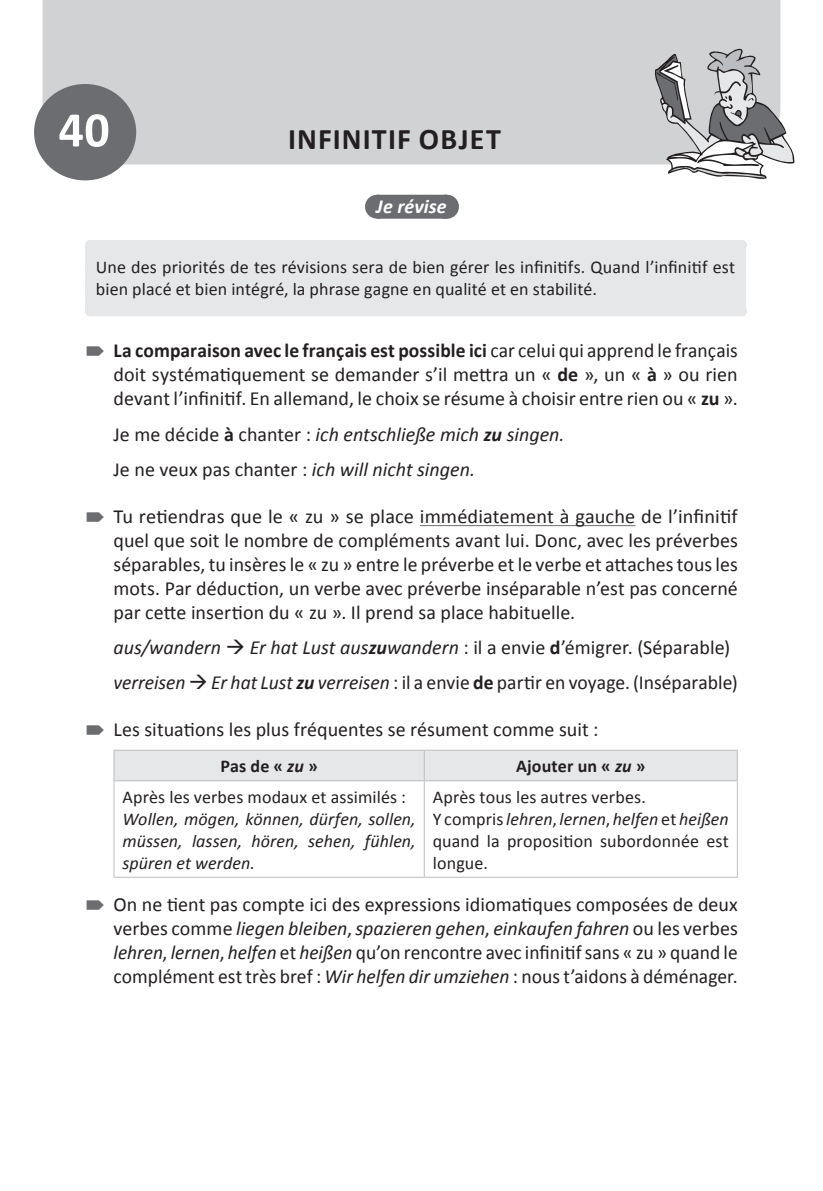
<style>
.page{position:relative;width:823px;height:1191px;background:#fff}
.page>*{position:absolute;margin:0;border:0;box-sizing:border-box;transform-origin:0 0}
.t1{font:700 50px "Calibri";color:#fff}
.t2{font:700 30px "Calibri";letter-spacing:.035em;color:#231f20}
.t3{font:20px/24px "Calibri";color:#231f20;text-align:justify}
.t4{font:italic 20px/35.4px "Calibri";color:#231f20}
.t5{font:italic 700 20px "Calibri";letter-spacing:.005em;color:#fff}
.t6{font:18px/22px "Calibri";letter-spacing:.005em;color:#231f20}
.t7{font:italic 18px/22px "Calibri";color:#231f20;text-align:justify}
.t8{font:700 18px "Calibri";letter-spacing:.01em;color:#231f20}
.s1{font-weight:700}
.s2{font-style:normal}
.s3{font-weight:700;font-style:normal}
.s4{font-style:italic}
.s5{font-weight:700;font-style:italic}
</style>
<div class="page">
<div style="left:43px;top:0;width:737px;height:164px;background:#d1d2d4"></div>
<svg style="left:653px;top:48px;width:141px;height:131px"></svg>
<div style="left:34px;top:84px;width:102px;height:96px;background:#6c6d70;border-radius:50%"></div>
<div style="left:377px;top:195px;width:69px;height:24px;background:#6c6d70"></div>
<svg style="left:411px;top:195px;width:36px;height:24px"></svg>
<hr style="left:419px;top:525px;width:216px;height:1px;background:#6c6d70">
<div style="left:90px;top:245px;width:650px;height:66px;background:#e6e7e9"></div>
<div style="left:90px;top:240px;width:650px;height:10px;background:#e6e7e9"></div>
<div style="left:85px;top:245px;width:10px;height:66px;background:#e6e7e9"></div>
<div style="left:735px;top:245px;width:10px;height:66px;background:#e6e7e9"></div>
<div style="left:90px;top:306px;width:650px;height:10px;background:#e6e7e9"></div>
<div style="left:114px;top:750px;width:622px;height:30px;background:#e6e7e9"></div>
<hr style="left:423px;top:750px;width:1px;height:30px;background:#bcbdc0">
<hr style="left:113px;top:781px;width:1px;height:95px;background:#bcbdc0">
<hr style="left:423px;top:781px;width:1px;height:95px;background:#bcbdc0">
<hr style="left:736px;top:781px;width:1px;height:95px;background:#bcbdc0">
<hr style="left:113px;top:876px;width:311px;height:1px;background:#bcbdc0">
<hr style="left:424px;top:876px;width:313px;height:1px;background:#bcbdc0">
<hr style="left:113px;top:749px;width:311px;height:1px;background:#bcbdc0">
<hr style="left:113px;top:750px;width:1px;height:30px;background:#bcbdc0">
<hr style="left:424px;top:749px;width:313px;height:1px;background:#bcbdc0">
<hr style="left:736px;top:750px;width:1px;height:30px;background:#bcbdc0">
<hr style="left:113px;top:780px;width:311px;height:1px;background:#bcbdc0">
<hr style="left:424px;top:780px;width:313px;height:1px;background:#bcbdc0">
<h1 class="t1" style="left:58px;top:99px;width:53px">40</h1>
<h2 class="t2" style="left:288px;top:121px;width:214px">INFINITIF OBJET</h2>
<p class="t5" style="left:376px;top:194px;width:72px">Je révise</p>
<p class="t6" style="left:96px;top:256px;width:640px">Une des priorités de tes révisions sera de bien gérer les infinitifs. Quand l’infinitif est bien placé et bien intégré, la phrase gagne en qualité et en stabilité.</p>
<p class="t3" style="left:113px;top:339px;width:625px"><span class="s1">La comparaison avec le français est possible ici</span> car celui qui apprend le français doit systématiquement se demander s’il mettra un « <span class="s1">de</span> », un « <span class="s1">à</span> » ou rien devant l’infinitif. En allemand, le choix se résume à choisir entre rien ou « <span class="s1">zu</span> ».</p>
<p class="t4" style="left:113px;top:415px;width:452px"><span class="s2">Je me décide</span> <span class="s3">à</span> <span class="s2">chanter :</span> ich entschließe mich <span class="s1">zu</span> singen.<br><span class="s2">Je ne veux pas chanter :</span> ich will nicht singen.</p>
<p class="t3" style="left:113px;top:504px;width:625px">Tu retiendras que le « zu » se place immédiatement à gauche de l’infinitif quel que soit le nombre de compléments avant lui. Donc, avec les préverbes séparables, tu insères le « zu » entre le préverbe et le verbe et attaches tous les mots. Par déduction, un verbe avec préverbe inséparable n’est pas concerné par cette insertion du « zu ». Il prend sa place habituelle.</p>
<p class="t3" style="left:113px;top:629px;width:625px;line-height:35.4px"><span class="s4">aus/wandern</span> → <span class="s4">Er hat Lust aus</span><span class="s5">zu</span><span class="s4">wandern</span> : il a envie <span class="s1">d</span>’émigrer. (Séparable) <span class="s4">verreisen</span> → <span class="s4">Er hat Lust</span> <span class="s5">zu</span> <span class="s4">verreisen</span> : il a envie <span class="s1">de</span> partir en voyage. (Inséparable)</p>
<p class="t3" style="left:113px;top:717px;width:486px">Les situations les plus fréquentes se résument comme suit :</p>
<p class="t8" style="left:220px;top:755px;width:99px">Pas de « <span class="s4">zu</span> »</p>
<p class="t8" style="left:516px;top:755px;width:131px">Ajouter un « <span class="s4">zu</span> »</p>
<p class="t6" style="left:122px;top:786px;width:285px">Après les verbes modaux et assimilés :</p>
<p class="t7" style="left:122px;top:807px;width:294px">Wollen, mögen, können, dürfen, sollen, müssen, lassen, hören, sehen, fühlen, spüren et werden.</p>
<p class="t6" style="left:432px;top:786px;width:297px">Après tous les autres verbes.<br>Y compris <span class="s4">lehren</span>, <span class="s4">lernen</span>, <span class="s4">helfen</span> et <span class="s4">heißen </span>quand la proposition subordonnée est longue.</p>
<p class="t3" style="left:113px;top:892px;width:625px">On ne tient pas compte ici des expressions idiomatiques composées de deux verbes comme <span class="s4">liegen bleiben</span>, <span class="s4">spazieren gehen</span>, <span class="s4">einkaufen fahren</span> ou les verbes <span class="s4">lehren</span>, <span class="s4">lernen</span>, <span class="s4">helfen</span> et <span class="s4">heißen</span> qu’on rencontre avec infinitif sans « zu » quand le complément est très bref : <span class="s4">Wir helfen dir umziehen</span> : nous t’aidons à déménager.</p>
</div>
